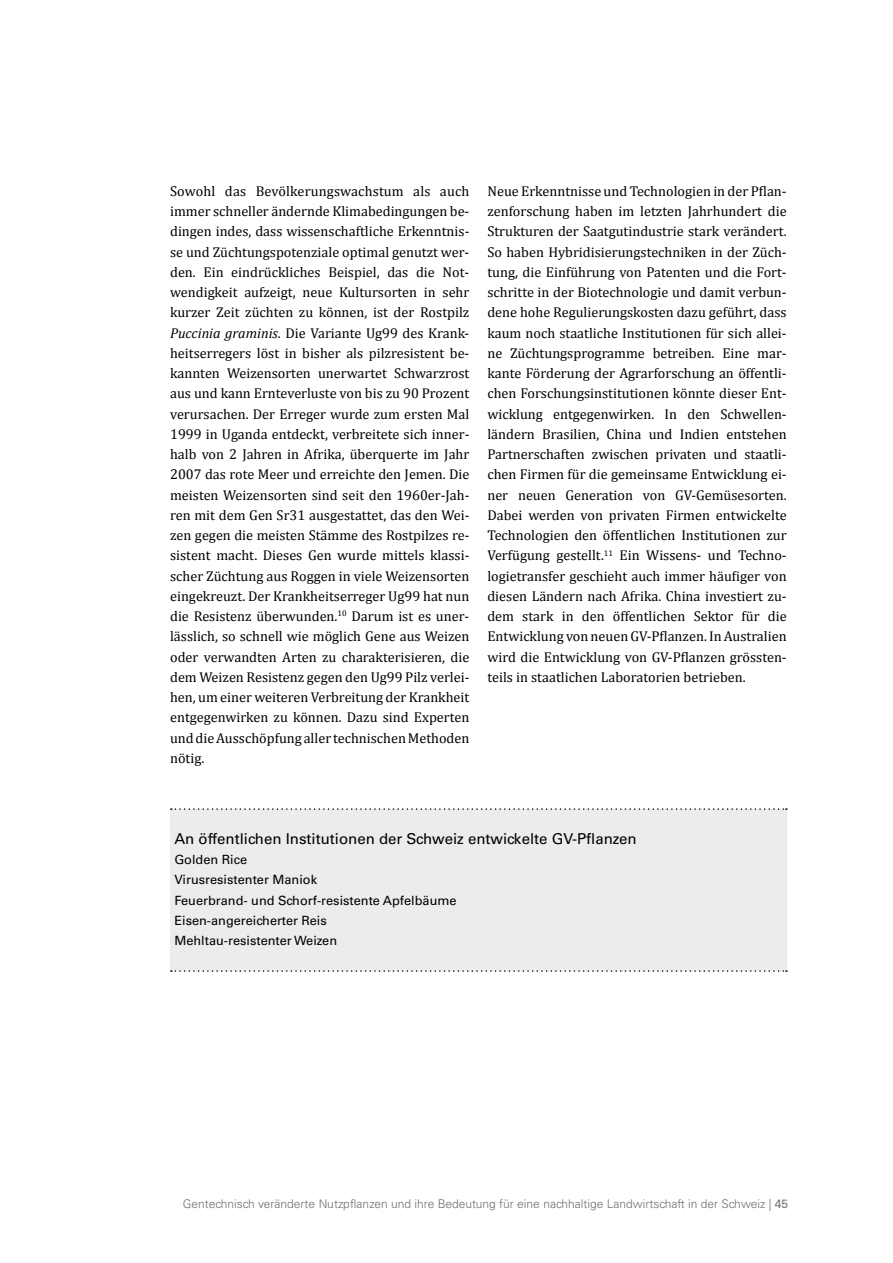
<style>
.page{position:relative;width:893px;height:1263px;background:#fff}
.page>*{position:absolute;margin:0;border:0;box-sizing:border-box;transform-origin:0 0}
.t1{font:15px "Univers LT";color:#000}
.t2{font:14.25px/20.2px "Cambria";color:#000;text-align:justify}
.t3{font:12.75px/20.2px "Univers LT";color:#000}
.t4{font:300 12px "Univers LT";color:#6e6f70}
.s1{font-style:italic}
.s2{font-weight:400}
</style>
<div class="page">
<div style="left:170px;top:809px;width:617px;height:162px;background:#ececed"></div>
<svg style="left:171px;top:808px;width:616px;height:2px"></svg>
<svg style="left:171px;top:970px;width:616px;height:2px"></svg>
<p class="t2" style="left:170px;top:181px;width:301px">Sowohl das Bevölkerungswachstum als auch immer schneller ändernde Klimabedingungen be&shy;dingen indes, dass wissenschaftliche Erkenntnis&shy;se und Züchtungspotenziale optimal genutzt wer&shy;den. Ein eindrückliches Beispiel, das die Not&shy;wendigkeit aufzeigt, neue Kultursorten in sehr kurzer Zeit züchten zu können, ist der Rostpilz <span class="s1">Puccinia graminis</span>. Die Variante Ug99 des Krank&shy;heitserregers löst in bisher als pilzresistent be&shy;kannten Weizensorten unerwartet Schwarzrost aus und kann Ernteverluste von bis zu 90 Prozent verursachen. Der Erreger wurde zum ersten Mal 1999 in Uganda entdeckt, verbreitete sich inner&shy;halb von 2 Jahren in Afrika, überquerte im Jahr 2007 das rote Meer und erreichte den Jemen. Die meisten Weizensorten sind seit den 1960er-Jah&shy;ren mit dem Gen Sr31 ausgestattet, das den Wei&shy;zen gegen die meisten Stämme des Rostpilzes re&shy;sistent macht. Dieses Gen wurde mittels klassi&shy;scher Züchtung aus Roggen in viele Weizensorten eingekreuzt. Der Krankheitserreger Ug99 hat nun die Resistenz überwunden.<sup>10</sup> Darum ist es uner&shy;lässlich, so schnell wie möglich Gene aus Weizen oder verwandten Arten zu charakterisieren, die dem Weizen Resistenz gegen den Ug99 Pilz verlei&shy;hen, um einer weiteren Verbreitung der Krankheit entgegenwirken zu können. Dazu sind Experten und die Ausschöpfung aller technischen Methoden nötig.</p>
<p class="t2" style="left:487px;top:181px;width:301px">Neue Erkenntnisse und Technologien in der Pflan&shy;zenforschung haben im letzten Jahrhundert die Strukturen der Saatgutindustrie stark verändert.<br>So haben Hybridisierungstechniken in der Züch&shy;tung, die Einführung von Patenten und die Fort&shy;schritte in der Biotechnologie und damit verbun&shy;dene hohe Regulierungskosten dazu geführt, dass kaum noch staatliche Institutionen für sich allei&shy;ne Züchtungsprogramme betreiben. Eine mar&shy;kante Förderung der Agrarforschung an öffentli&shy;chen Forschungsinstitutionen könnte dieser Ent&shy;wicklung entgegenwirken. In den Schwellen&shy;ländern Brasilien, China und Indien entstehen Partnerschaften zwischen privaten und staatli&shy;chen Firmen für die gemeinsame Entwicklung ei&shy;ner neuen Generation von GV-Gemüsesorten.<br>Dabei werden von privaten Firmen entwickelte Technologien den öffentlichen Institutionen zur Verfügung gestellt.<sup>11</sup> Ein Wissens- und Techno&shy;logietransfer geschieht auch immer häufiger von diesen Ländern nach Afrika. China investiert zu&shy;dem stark in den öffentlichen Sektor für die Entwicklung von neuen GV-Pflanzen. In Australien wird die Entwicklung von GV-Pflanzen grössten&shy;teils in staatlichen Laboratorien betrieben.</p>
<p class="t1" style="left:174px;top:830px;width:464px">An öffentlichen Institutionen der Schweiz entwickelte GV-Pflanzen</p>
<p class="t3" style="left:174px;top:849px;width:284px">Golden Rice<br>Virusresistenter Maniok<br>Feuerbrand- und Schorf-resistente Apfelbäume<br>Eisen-angereicherter Reis<br>Mehltau-resistenter Weizen</p>
<p class="t4" style="left:183px;top:1196px;width:607px">Gentechnisch veränderte Nutzpflanzen und ihre Bedeutung für eine nachhaltige Landwirtschaft in der Schweiz | <span class="s2">45</span></p>
</div>
